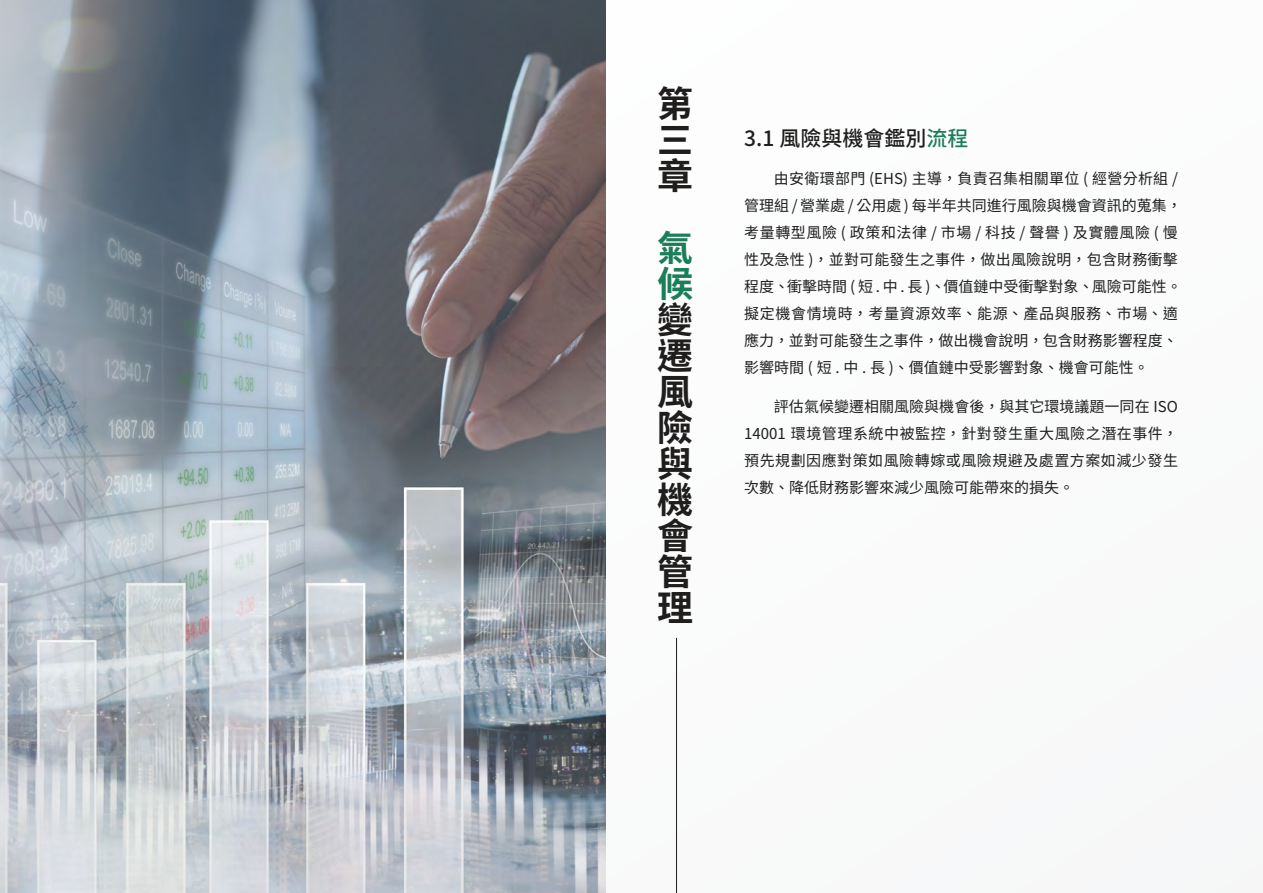
<style>
.page{position:relative;width:1263px;height:893px;background:#fff}
.page>*{position:absolute;margin:0;border:0;box-sizing:border-box;transform-origin:0 0}
.t1{font:700 36px/36px "Noto Sans CJ Ktc";color:#1f1e1d;text-align:justify}
.t2{font:700 36px/36px "Noto Sans CJ Ktc";color:#1c7d5a}
.t3{font:500 21px "Noto Sans CJ Ktc";color:#1f1e1d}
.t4{font:15px/27px "Noto Sans CJ Ktc";color:#1f1e1d}
.s1{color:#1c7d5a}
</style>
<div class="page">
<hr style="left:676px;top:638px;width:1px;height:255px;background:#1f1e1d">
<img style="left:0;top:0;width:606px;height:893px">
<h1 class="t1" style="left:657px;top:86px;width:36px">第三章</h1>
<h1 class="t2" style="left:657px;top:230px;width:37px">氣候</h1>
<h1 class="t1" style="left:657px;top:302px;width:37px">變遷風險與機會管理</h1>
<h2 class="t3" style="left:744px;top:127px;width:226px">3.1 風險與機會鑑別<span class="s1">流程</span></h2>
<p class="t4" style="left:744px;top:165px;width:439px;text-indent:30px">由安衛環部門 (EHS) 主導，負責召集相關單位 ( 經營分析組 /管理組 / 營業處 / 公用處 ) 每半年共同進行風險與機會資訊的蒐集，考量轉型風險 ( 政策和法律 / 市場 / 科技 / 聲譽 ) 及實體風險 ( 慢性及急性 )，並對可能發生之事件，做出風險說明，包含財務衝擊程度、衝擊時間 ( 短 . 中 . 長 )、價值鏈中受衝擊對象、風險可能性。擬定機會情境時，考量資源效率、能源、產品與服務、市場、適應力，並對可能發生之事件，做出機會說明，包含財務影響程度、影響時間 ( 短 . 中 . 長 )、價值鏈中受影響對象、機會可能性。</p>
<p class="t4" style="left:744px;top:394px;width:435px;text-align:justify;text-indent:30px">評估氣候變遷相關風險與機會後，與其它環境議題一同在 ISO 14001 環境管理系統中被監控，針對發生重大風險之潛在事件，預先規劃因應對策如風險轉嫁或風險規避及處置方案如減少發生次數、降低財務影響來減少風險可能帶來的損失。</p>
</div>
